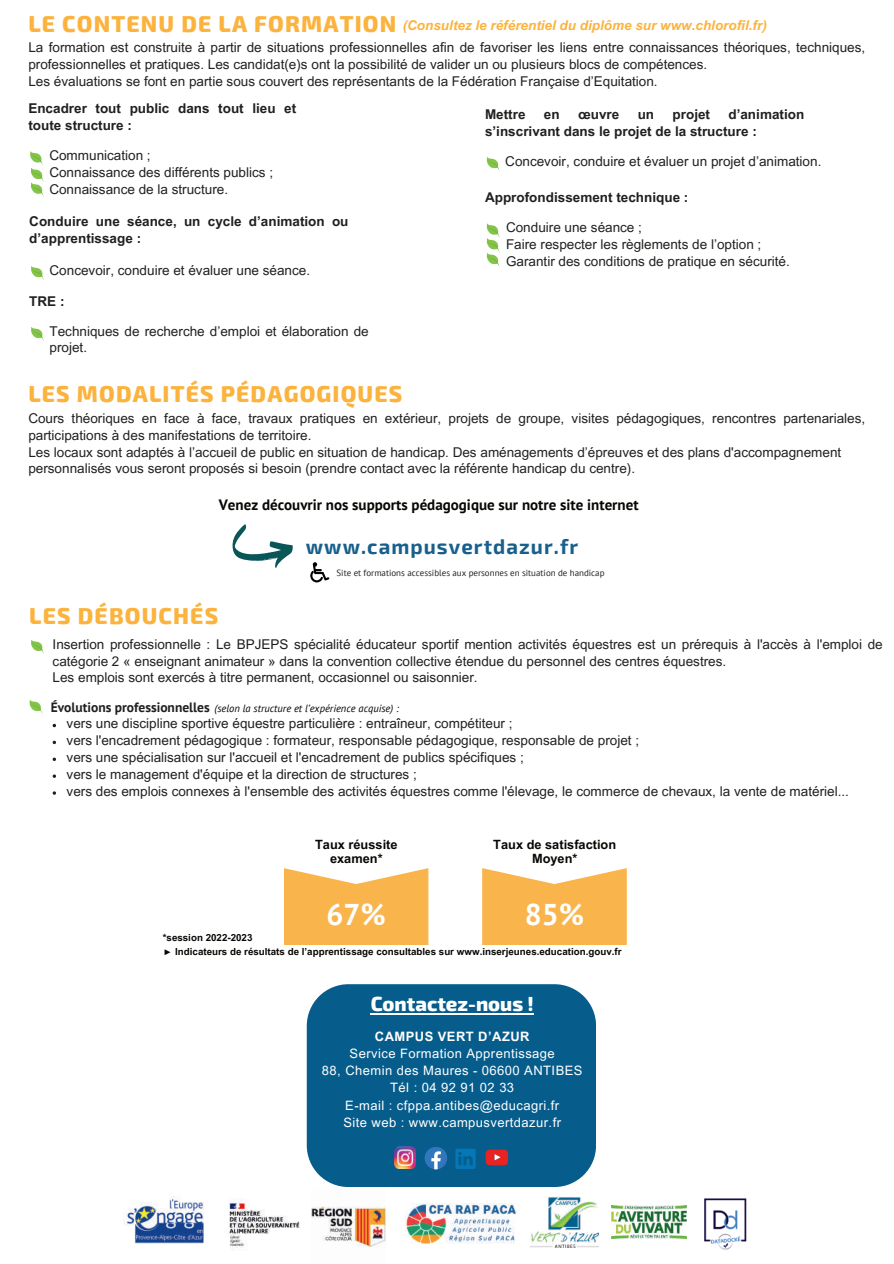
<style>
.page{position:relative;width:894px;height:1264px;background:#fff}
.page>*{position:absolute;margin:0;border:0;box-sizing:border-box;transform-origin:0 0}
.t1{font:700 30px "PT Sans";color:#fff}
.t2{font:800 22.5px "Exo 2";letter-spacing:.05em;color:#fbb33d}
.t3{font:700 20.55px "Exo 2";letter-spacing:.05em;color:#18608c}
.t4{font:800 19.95px "Exo 2";color:#fff}
.t5{font:700 15px "PT Sans";color:#080704}
.t6{font:13.5px/16.8px "Arial MT Pro";color:#22201e}
.t7{font:700 13.5px/16.8px "Arial MT Pro";color:#22201e}
.t8{font:italic 700 13.5px "Arial MT Pro";color:#fbb33d}
.t9{font:700 13.5px "PT Sans";color:#22201e}
.t10{font:12.9px/17.2px "Arial MT Pro";letter-spacing:.035em;color:#fff;text-align:center}
.t11{font:700 12.9px "Arial MT Pro";letter-spacing:.035em;color:#fff}
.t12{font:700 12.75px/13.8px "Arial MT Pro";color:#080704;text-align:center}
.t13{font:italic 10.5px "PT Sans";color:#080704}
.t14{font:700 9.75px "Arial MT Pro";color:#080704}
.t15{font:9px "PT Sans";color:#22201e}
.s1{font-family:"Liberation Serif"}
</style>
<div class="page">
<svg style="left:30px;top:151px;width:14px;height:46px"></svg>
<svg style="left:486px;top:157px;width:13px;height:13px"></svg>
<svg style="left:31px;top:266px;width:13px;height:14px"></svg>
<svg style="left:486px;top:223px;width:13px;height:43px"></svg>
<svg style="left:31px;top:327px;width:13px;height:14px"></svg>
<svg style="left:31px;top:639px;width:13px;height:15px"></svg>
<svg style="left:29px;top:700px;width:13px;height:13px"></svg>
<svg style="left:53px;top:757px;width:3px;height:4px"></svg>
<svg style="left:284px;top:868px;width:144px;height:77px"></svg>
<svg style="left:482px;top:868px;width:144px;height:77px"></svg>
<div style="left:307px;top:984px;width:289px;height:202px;background:#065d8c"></div>
<img style="left:394px;top:1146px;width:21px;height:22px">
<svg style="left:424px;top:1146px;width:23px;height:23px"></svg>
<svg style="left:455px;top:1148px;width:20px;height:20px"></svg>
<svg style="left:485px;top:1149px;width:23px;height:16px"></svg>
<hr style="left:370px;top:1012px;width:163px;height:2px;background:#fff">
<img style="left:123px;top:1196px;width:81px;height:48px">
<img style="left:228px;top:1201px;width:72px;height:49px">
<img style="left:311px;top:1206px;width:74px;height:41px">
<img style="left:405px;top:1203px;width:112px;height:41px">
<img style="left:704px;top:1198px;width:43px;height:52px">
<img style="left:530px;top:1196px;width:68px;height:51px">
<img style="left:611px;top:1205px;width:75px;height:33px">
<svg style="left:232px;top:524px;width:60px;height:44px"></svg>
<svg style="left:310px;top:562px;width:19px;height:20px"></svg>
<h2 class="t2" style="left:28px;top:11px;width:369px">LE CONTENU DE LA FORMATION</h2>
<p class="t6" style="left:28px;top:40px;width:838px">La formation est construite à partir de situations professionnelles afin de favoriser les liens entre connaissances théoriques, techniques, professionnelles et pratiques. Les candidat(e)s ont la possibilité de valider un ou plusieurs blocs de compétences.<br>Les évaluations se font en partie sous couvert des représentants de la Fédération Française d’Equitation.</p>
<p class="t8" style="left:402px;top:18px;width:365px">(Consultez le référentiel du diplôme sur www.chlorofil.fr)</p>
<p class="t7" style="left:28px;top:100px;width:269px">Encadrer tout public dans tout lieu et toute structure :</p>
<p class="t6" style="left:49px;top:147px;width:225px">Communication ;<br>Connaissance des différents publics ;<br>Connaissance de la structure.</p>
<p class="t7" style="left:29px;top:213px;width:320px">Conduire une séance, un cycle d’animation ou d’apprentissage :</p>
<p class="t6" style="left:50px;top:262px;width:262px">Concevoir, conduire et évaluer une séance.</p>
<p class="t7" style="left:29px;top:293px;width:37px">TRE :</p>
<p class="t6" style="left:50px;top:323px;width:320px">Techniques de recherche d’emploi et élaboration de projet.</p>
<p class="t7" style="left:485px;top:106px;width:320px;text-indent:243px">d’animation s’inscrivant dans le projet de la structure :</p>
<p class="t6" style="left:505px;top:153px;width:317px">Concevoir, conduire et évaluer un projet d’animation.</p>
<p class="t7" style="left:485px;top:106px;width:42px">Mettre</p>
<p class="t7" style="left:543px;top:106px;width:17px">en</p>
<p class="t7" style="left:578px;top:106px;width:43px">œuvre</p>
<p class="t7" style="left:637px;top:106px;width:18px">un</p>
<p class="t7" style="left:672px;top:106px;width:39px">projet</p>
<p class="t7" style="left:485px;top:189px;width:205px">Approfondissement technique :</p>
<p class="t6" style="left:506px;top:220px;width:285px">Conduire une séance ;<br>Faire respecter les règlements de l’option ;<br>Garantir des conditions de pratique en sécurité.</p>
<h2 class="t2" style="left:28px;top:380px;width:375px">LES MODALITÉS PÉDAGOGIQUES</h2>
<p class="t6" style="left:28px;top:410px;width:838px">Cours théoriques en face à face, travaux pratiques en extérieur, projets de groupe, visites pédagogiques, rencontres partenariales, participations à des manifestations de territoire.<br>Les locaux sont adaptés à l’accueil de public en situation de handicap. Des aménagements d’épreuves et des plans d'accompagnement personnalisés vous seront proposés si besoin (prendre contact avec la référente handicap du centre).</p>
<p class="t5" style="left:219px;top:495px;width:421px">Venez découvrir nos supports pédagogique sur notre site internet</p>
<h3 class="t3" style="left:306px;top:534px;width:274px">www.campusvertdazur.fr</h3>
<p class="t15" style="left:336px;top:567px;width:269px">Site et formations accessibles aux personnes en situation de handicap</p>
<h2 class="t2" style="left:29px;top:602px;width:190px">LES DÉBOUCHÉS</h2>
<p class="t6" style="left:53px;top:636px;width:831px">Insertion professionnelle : Le BPJEPS spécialité éducateur sportif mention activités équestres est un prérequis à l'accès à l'emploi de catégorie 2 « enseignant animateur » dans la convention collective étendue du personnel des centres équestres.<br>Les emplois sont exercés à titre permanent, occasionnel ou saisonnier.</p>
<p class="t9" style="left:51px;top:698px;width:160px">Évolutions professionnelles</p>
<p class="t13" style="left:214px;top:701px;width:186px">(selon la structure et l’expérience acquise) :</p>
<p class="t6" style="left:67px;top:716px;width:783px">vers une discipline sportive équestre particulière : entraîneur, compétiteur ;<br>vers l'encadrement pédagogique : formateur, responsable pédagogique, responsable de projet ;<br>vers une spécialisation sur l'accueil et l'encadrement de publics spécifiques ;<br>vers le management d'équipe et la direction de structures ;<br>vers des emplois connexes à l'ensemble des activités équestres comme l'élevage, le commerce de chevaux, la vente de matériel...</p>
<p class="t12" style="left:315px;top:838px;width:84px">Taux réussite examen*</p>
<p class="t12" style="left:493px;top:838px;width:124px">Taux de satisfaction<br>Moyen*</p>
<p class="t14" style="left:163px;top:931px;width:91px">*session 2022-2023</p>
<h1 class="t1" style="left:326px;top:894px;width:61px">67%</h1>
<h1 class="t1" style="left:524px;top:894px;width:61px">85%</h1>
<p class="t14" style="left:163px;top:946px;width:460px"><span class="s1">►</span> Indicateurs de résultats de l’apprentissage consultables sur www.inserjeunes.education.gouv.fr</p>
<h3 class="t4" style="left:370px;top:991px;width:165px">Contactez-nous !</h3>
<p class="t11" style="left:375px;top:1028px;width:156px">CAMPUS VERT D’AZUR</p>
<p class="t10" style="left:322px;top:1045px;width:262px">Service Formation Apprentissage<br>88, Chemin des Maures - 06600 ANTIBES<br>Tél : 04 92 91 02 33<br>E-mail : cfppa.antibes@educagri.fr<br>Site web : www.campusvertdazur.fr</p>
</div>
